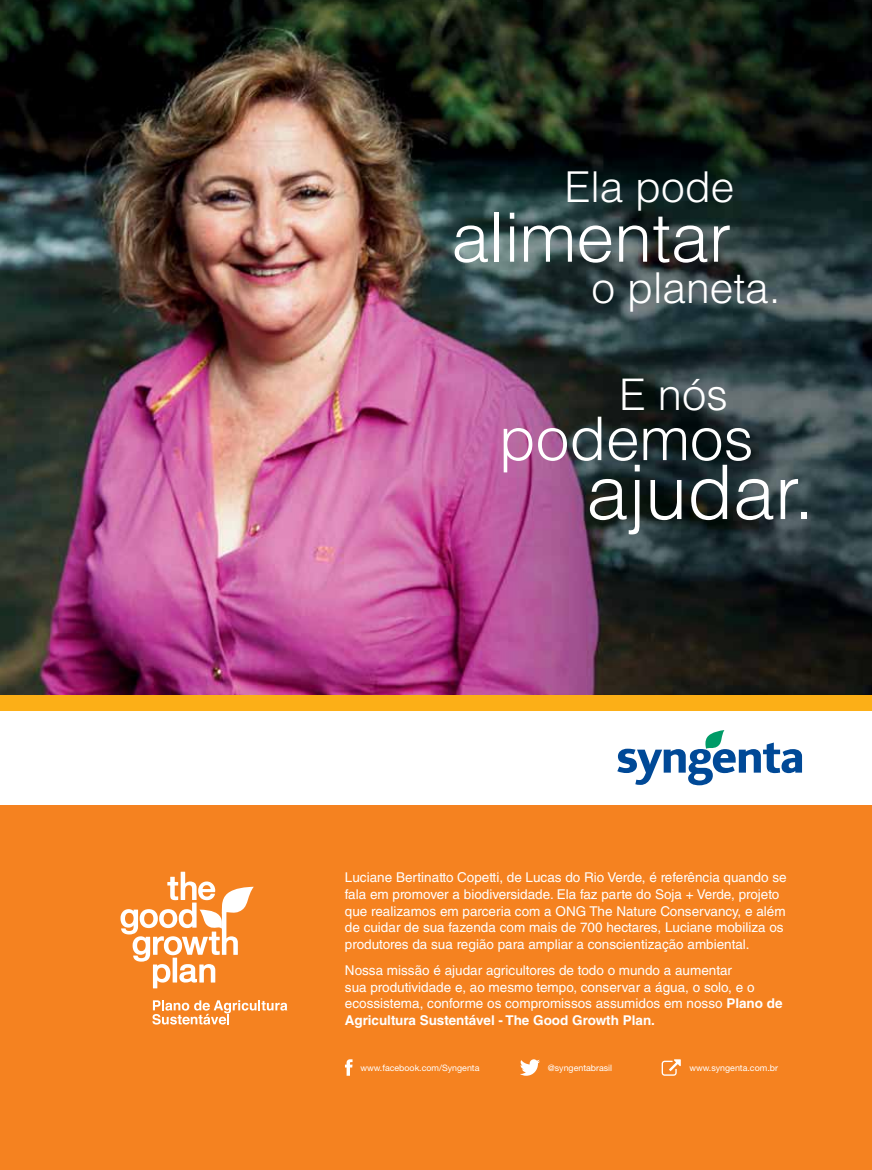
<style>
.page{position:relative;width:872px;height:1170px;background:#fff}
.page>*{position:absolute;margin:0;border:0;box-sizing:border-box;transform-origin:0 0}
.t1{font:300 75.3px "Helvetica LT Std";color:#fff}
.t2{font:300 68.1px "Helvetica LT Std";color:#fff}
.t3{font:300 60.3px "Helvetica LT Std";color:#fff}
.t4{font:300 43.5px "Helvetica LT Std";color:#fff}
.t5{font:300 42.6px "Helvetica LT Std";color:#fff}
.t6{font:13.5px/16.6px "Helvetica LT Std";color:#fff}
.t7{font:8.85px "Helvetica Neue LT Std";color:#fff}
.s1{font-weight:700}
</style>
<div class="page">
<img style="left:0;top:0;width:872px;height:694px">
<div style="left:0;top:804px;width:872px;height:365px;background:#f58220"></div>
<div style="left:0;top:694px;width:872px;height:17px;background:#fcaf17"></div>
<svg style="left:617px;top:730px;width:185px;height:55px"></svg>
<svg style="left:120px;top:871px;width:134px;height:117px"></svg>
<svg style="left:152px;top:1000px;width:135px;height:24px"></svg>
<svg style="left:345px;top:1059px;width:7px;height:16px"></svg>
<svg style="left:520px;top:1059px;width:20px;height:16px"></svg>
<svg style="left:661px;top:1059px;width:20px;height:16px"></svg>
<h3 class="t5" style="left:564px;top:160px;width:172px">Ela pode</h3>
<h2 class="t2" style="left:451px;top:195px;width:281px">alimentar</h2>
<h3 class="t5" style="left:591px;top:261px;width:191px">o planeta.</h3>
<h3 class="t4" style="left:619px;top:368px;width:110px">E nós</h3>
<h3 class="t3" style="left:499px;top:401px;width:256px">podemos</h3>
<h1 class="t1" style="left:586px;top:445px;width:229px">ajudar.</h1>
<p class="t6" style="left:345px;top:869px;width:443px">Luciane Bertinatto Copetti, de Lucas do Rio Verde, é referência quando se fala em promover a biodiversidade. Ela faz parte do Soja + Verde, projeto que realizamos em parceria com a ONG The Nature Conservancy, e além de cuidar de sua fazenda com mais de 700 hectares, Luciane mobiliza os produtores da sua região para ampliar a conscientização ambiental.</p>
<p class="t6" style="left:345px;top:961px;width:439px">Nossa missão é ajudar agricultores de todo o mundo a aumentar<br>sua produtividade e, ao mesmo tempo, conservar a água, o solo, e o ecossistema, conforme os compromissos assumidos em nosso <span class="s1">Plano de Agricultura Sustentável - The Good Growth Plan.</span></p>
<p class="t7" style="left:360px;top:1062px;width:121px">www.facebook.com/Syngenta</p>
<p class="t7" style="left:548px;top:1062px;width:66px">@syngentabrasil</p>
<p class="t7" style="left:689px;top:1062px;width:90px">www.syngenta.com.br</p>
</div>
